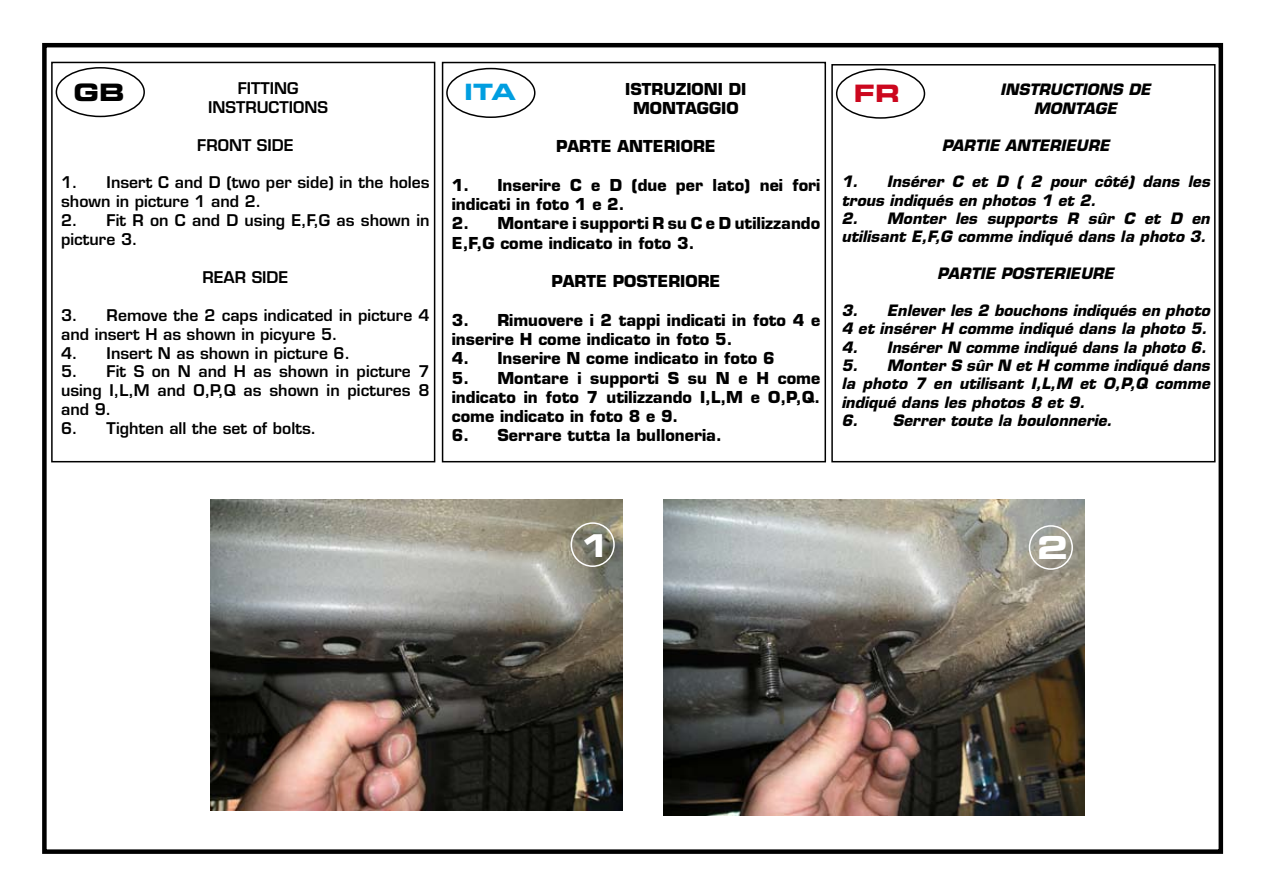
<style>
.page{position:relative;width:1263px;height:893px;background:#fff}
.page>*{position:absolute;margin:0;border:0;box-sizing:border-box;transform-origin:0 0}
.t1{font:31.5px "Eurostile LT Std Bold Ex 2";color:#fff}
.t2{font:24px "Eurostile LT Std Bold Ex 2";color:#000}
.t3{font:24px "Eurostile LT Std Bold Ex 2";color:#cc071e}
.t4{font:22.5px "Eurostile LT Std Bold Ex 2";color:#009ee0}
.t5{font:700 16.05px/19.2px "Eurostile LT Std";color:#000}
.t6{font:600 15.75px/18.9px "Eurostile LT Std";color:#000}
.t7{font:italic 700 15.3px/18.5px "Eurostile LT Std";color:#000}
</style>
<div class="page">
<div style="left:442px;top:62px;width:384px;height:400px;border:2px solid #000"></div>
<div style="left:42px;top:43px;width:1181px;height:811px;border:4px solid #000"></div>
<div style="left:51px;top:62px;width:384px;height:400px;border:2px solid #000"></div>
<div style="left:831px;top:64px;width:384px;height:398px;border:2px solid #000"></div>
<div style="left:836px;top:69px;width:89px;height:50px;border:2px solid #000;border-radius:50%"></div>
<div style="left:56px;top:67px;width:89px;height:50px;border:2px solid #000;border-radius:50%"></div>
<div style="left:446px;top:68px;width:89px;height:50px;border:2px solid #000;border-radius:50%"></div>
<img style="left:211px;top:500px;width:411px;height:310px">
<img style="left:663px;top:500px;width:422px;height:315px">
<div style="left:570px;top:522px;width:45px;height:45px;border:2px solid #fff;border-radius:50%"></div>
<div style="left:1029px;top:525px;width:44px;height:45px;border:2px solid #fff;border-radius:50%"></div>
<p class="t6" style="left:208px;top:79px;width:121px;text-align:center">FITTING<br>INSTRUCTIONS</p>
<p class="t6" style="left:197px;top:135px;width:98px">FRONT SIDE</p>
<p class="t6" style="left:61px;top:173px;width:370px">1. Insert C and D (two per side) in the holes shown in picture 1 and 2.</p>
<p class="t6" style="left:61px;top:211px;width:370px">2. Fit R on C and D using E,F,G as shown in picture 3.</p>
<p class="t6" style="left:202px;top:268px;width:87px">REAR SIDE</p>
<p class="t6" style="left:61px;top:305px;width:370px">3. Remove the 2 caps indicated in picture 4 and insert H as shown in picyure 5.</p>
<p class="t6" style="left:61px;top:343px;width:291px">4. Insert N as shown in picture 6.</p>
<p class="t6" style="left:61px;top:362px;width:370px;text-align:justify">5. Fit S on N and H as shown in picture 7 using I,L,M and O,P,Q as shown in pictures 8 and 9.</p>
<p class="t6" style="left:61px;top:419px;width:257px">6. Tighten all the set of bolts.</p>
<p class="t5" style="left:625px;top:79px;width:123px;text-align:center">ISTRUZIONI DI<br>MONTAGGIO</p>
<p class="t5" style="left:556px;top:137px;width:161px">PARTE ANTERIORE</p>
<p class="t5" style="left:452px;top:175px;width:370px">1. Inserire C e D (due per lato) nei fori indicati in foto 1 e 2.</p>
<p class="t5" style="left:452px;top:214px;width:370px">2. Montare i supporti R su C e D utilizzando<br>E,F,G come indicato in foto 3.</p>
<p class="t5" style="left:552px;top:272px;width:170px">PARTE POSTERIORE</p>
<p class="t5" style="left:452px;top:310px;width:370px">3. Rimuovere i 2 tappi indicati in foto 4 e inserire H come indicato in foto 5.</p>
<p class="t5" style="left:452px;top:349px;width:324px">4. Inserire N come indicato in foto 6</p>
<p class="t5" style="left:452px;top:368px;width:370px;text-align:justify">5. Montare i supporti S su N e H come indicato in foto 7 utilizzando I,L,M e O,P,Q. come indicato in foto 8 e 9.</p>
<p class="t5" style="left:452px;top:426px;width:271px">6. Serrare tutta la bulloneria.</p>
<h2 class="t2" style="left:74px;top:75px;width:52px">GB</h2>
<h3 class="t4" style="left:464px;top:76px;width:53px">ITA</h3>
<h2 class="t3" style="left:854px;top:77px;width:48px">FR</h2>
<p class="t7" style="left:1000px;top:81px;width:152px;text-align:center">INSTRUCTIONS DE<br>MONTAGE</p>
<p class="t7" style="left:942px;top:136px;width:169px">PARTIE ANTERIEURE</p>
<p class="t7" style="left:841px;top:173px;width:370px">1. Insérer C et D ( 2 pour côté) dans les trous indiqués en photos 1 et 2.</p>
<p class="t7" style="left:841px;top:209px;width:370px">2. Monter les supports R sûr C et D en utilisant E,F,G comme indiqué dans la photo 3.</p>
<p class="t7" style="left:937px;top:265px;width:178px">PARTIE POSTERIEURE</p>
<p class="t7" style="left:841px;top:301px;width:370px">3. Enlever les 2 bouchons indiqués en photo<br>4 et insérer H comme indiqué dans la photo 5.</p>
<p class="t7" style="left:841px;top:338px;width:367px">4. Insérer N comme indiqué dans la photo 6.</p>
<p class="t7" style="left:841px;top:356px;width:370px;text-align:justify">5. Monter S sûr N et H comme indiqué dans la photo 7 en utilisant I,L,M et O,P,Q comme indiqué dans les photos 8 et 9.</p>
<p class="t7" style="left:841px;top:412px;width:272px">6. Serrer toute la boulonnerie.</p>
<h1 class="t1" style="left:579px;top:523px;width:33px">1</h1>
<h1 class="t1" style="left:1037px;top:526px;width:33px">2</h1>
</div>
